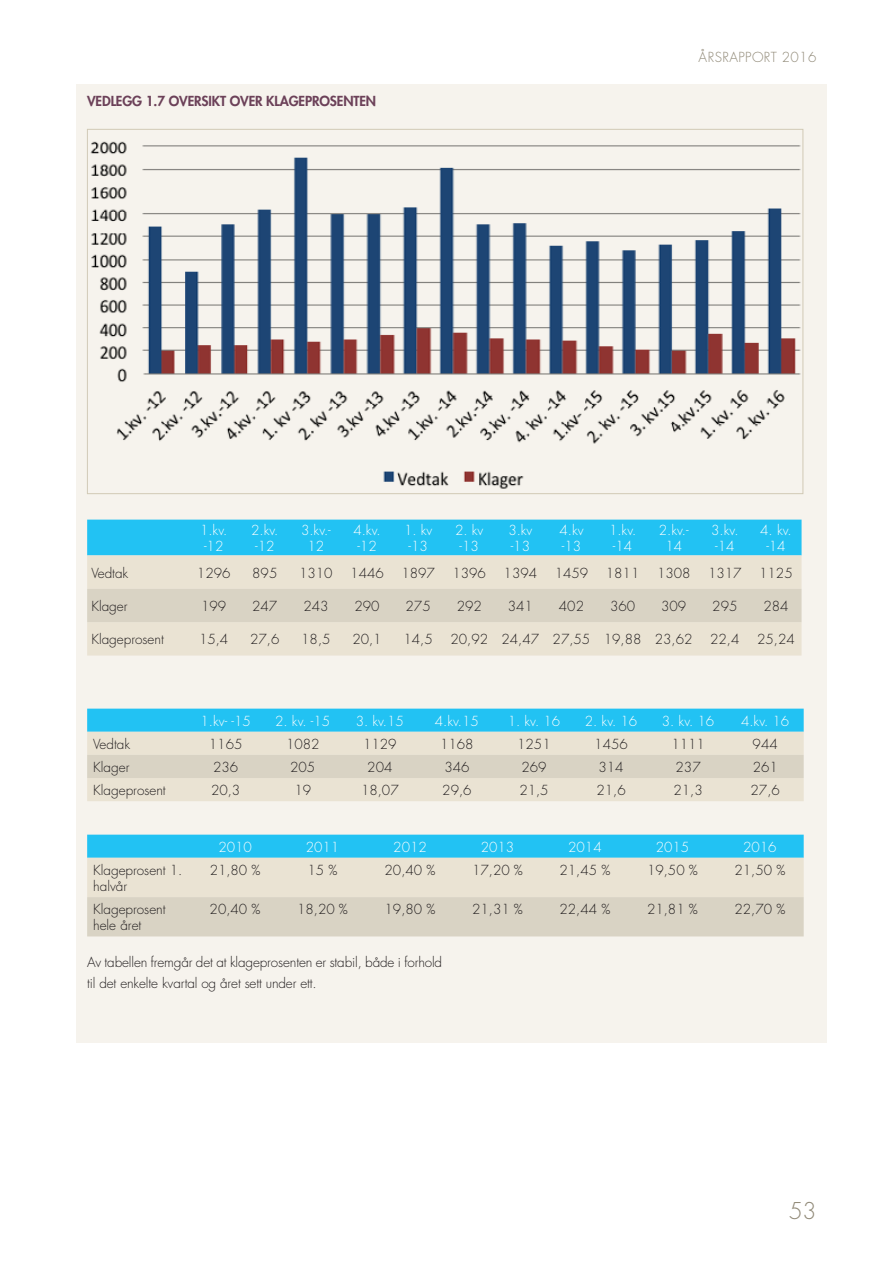
<style>
.page{position:relative;width:893px;height:1263px;background:#fff}
.page>*{position:absolute;margin:0;border:0;box-sizing:border-box;transform-origin:0 0}
.t1{font:300 22.5px "Futura Std";color:#908977}
.t2{font:300 13.5px/16.2px "Futura Std";color:#231f20}
.t3{font:300 13.5px/16.2px "Futura Std";color:#fff}
.t4{font:800 13.5px "Futura Std";letter-spacing:-.01em;color:#6c4159}
.t5{font:300 13.5px "Futura Std";letter-spacing:.03em;color:#908977}
</style>
<div class="page">
<div style="left:77px;top:84px;width:750px;height:958px;background:#f6f3ed"></div>
<img style="left:90px;top:141px;width:711px;height:348px">
<div style="left:87px;top:520px;width:714px;height:35px;background:#22c2f3"></div>
<div style="left:87px;top:555px;width:714px;height:100px;background:#eae3d3"></div>
<div style="left:87px;top:589px;width:714px;height:33px;background:#d9d3c4"></div>
<div style="left:87px;top:709px;width:717px;height:23px;background:#22c2f3"></div>
<div style="left:87px;top:732px;width:717px;height:69px;background:#eae3d3"></div>
<div style="left:87px;top:755px;width:717px;height:23px;background:#d9d3c4"></div>
<svg style="left:87px;top:835px;width:717px;height:101px;background:#b6d5d4"></svg>
<p class="t4" style="left:87px;top:93px;width:290px">VEDLEGG 1.7 OVERSIKT OVER KLAGEPROSENTEN</p>
<p class="t5" style="left:699px;top:49px;width:119px">ÅRSRAPPORT 2016</p>
<p class="t3" style="left:200px;top:522px;width:29px">1.kv. -12</p>
<p class="t3" style="left:251px;top:522px;width:29px">2.kv. -12</p>
<p class="t3" style="left:301px;top:522px;width:31px;text-align:center">3.kv.-<br>12</p>
<p class="t3" style="left:353px;top:522px;width:29px">4.kv. -12</p>
<p class="t3" style="left:404px;top:522px;width:30px;text-align:center">1. kv -13</p>
<p class="t3" style="left:455px;top:522px;width:30px;text-align:center">2. kv -13</p>
<p class="t3" style="left:508px;top:522px;width:26px">3.kv -13</p>
<p class="t3" style="left:559px;top:522px;width:26px">4.kv -13</p>
<p class="t3" style="left:609px;top:522px;width:29px">1.kv. -14</p>
<p class="t3" style="left:659px;top:522px;width:31px;text-align:center">2.kv.-<br>14</p>
<p class="t3" style="left:711px;top:522px;width:29px">3.kv. -14</p>
<p class="t3" style="left:760px;top:522px;width:33px;text-align:center">4. kv. -14</p>
<p class="t2" style="left:91px;top:565px;width:39px">Vedtak</p>
<p class="t2" style="left:197px;top:565px;width:35px">1296</p>
<p class="t2" style="left:252px;top:565px;width:27px">895</p>
<p class="t2" style="left:299px;top:565px;width:35px">1310</p>
<p class="t2" style="left:350px;top:565px;width:35px">1446</p>
<p class="t2" style="left:401px;top:565px;width:35px">1897</p>
<p class="t2" style="left:453px;top:565px;width:35px">1396</p>
<p class="t2" style="left:504px;top:565px;width:35px">1394</p>
<p class="t2" style="left:555px;top:565px;width:35px">1459</p>
<p class="t2" style="left:606px;top:565px;width:35px">1811</p>
<p class="t2" style="left:657px;top:565px;width:35px">1308</p>
<p class="t2" style="left:708px;top:565px;width:35px">1317</p>
<p class="t2" style="left:759px;top:565px;width:35px">1125</p>
<p class="t2" style="left:91px;top:598px;width:38px">Klager</p>
<p class="t2" style="left:201px;top:598px;width:27px">199</p>
<p class="t2" style="left:252px;top:598px;width:27px">247</p>
<p class="t2" style="left:303px;top:598px;width:27px">243</p>
<p class="t2" style="left:354px;top:598px;width:27px">290</p>
<p class="t2" style="left:406px;top:598px;width:27px">275</p>
<p class="t2" style="left:457px;top:598px;width:27px">292</p>
<p class="t2" style="left:508px;top:598px;width:27px">341</p>
<p class="t2" style="left:559px;top:598px;width:27px">402</p>
<p class="t2" style="left:610px;top:598px;width:27px">360</p>
<p class="t2" style="left:661px;top:598px;width:27px">309</p>
<p class="t2" style="left:712px;top:598px;width:27px">295</p>
<p class="t2" style="left:763px;top:598px;width:27px">284</p>
<p class="t2" style="left:91px;top:632px;width:74px">Klageprosent</p>
<p class="t2" style="left:199px;top:632px;width:31px">15,4</p>
<p class="t2" style="left:250px;top:632px;width:31px">27,6</p>
<p class="t2" style="left:301px;top:632px;width:31px">18,5</p>
<p class="t2" style="left:352px;top:632px;width:31px">20,1</p>
<p class="t2" style="left:403px;top:632px;width:31px">14,5</p>
<p class="t2" style="left:450px;top:632px;width:244px">20,92 24,47 27,55 19,88 23,62</p>
<p class="t2" style="left:710px;top:632px;width:31px">22,4</p>
<p class="t2" style="left:757px;top:632px;width:39px">25,24</p>
<p class="t3" style="left:201px;top:713px;width:52px">1.kv- -15</p>
<p class="t3" style="left:275px;top:713px;width:56px">2. kv. -15</p>
<p class="t3" style="left:356px;top:713px;width:50px">3. kv.15</p>
<p class="t3" style="left:435px;top:713px;width:46px">4.kv.15</p>
<p class="t3" style="left:508px;top:713px;width:54px">1. kv. 16</p>
<p class="t3" style="left:585px;top:713px;width:54px">2. kv. 16</p>
<p class="t3" style="left:662px;top:713px;width:54px">3. kv. 16</p>
<p class="t3" style="left:741px;top:713px;width:50px">4.kv. 16</p>
<p class="t2" style="left:93px;top:736px;width:39px">Vedtak</p>
<p class="t2" style="left:209px;top:736px;width:35px">1165</p>
<p class="t2" style="left:286px;top:736px;width:35px">1082</p>
<p class="t2" style="left:363px;top:736px;width:35px">1129</p>
<p class="t2" style="left:440px;top:736px;width:35px">1168</p>
<p class="t2" style="left:517px;top:736px;width:35px">1251</p>
<p class="t2" style="left:594px;top:736px;width:35px">1456</p>
<p class="t2" style="left:671px;top:736px;width:35px">1111</p>
<p class="t2" style="left:753px;top:736px;width:27px">944</p>
<p class="t2" style="left:93px;top:759px;width:38px">Klager</p>
<p class="t2" style="left:213px;top:759px;width:27px">236</p>
<p class="t2" style="left:290px;top:759px;width:27px">205</p>
<p class="t2" style="left:367px;top:759px;width:27px">204</p>
<p class="t2" style="left:444px;top:759px;width:27px">346</p>
<p class="t2" style="left:521px;top:759px;width:27px">269</p>
<p class="t2" style="left:598px;top:759px;width:27px">314</p>
<p class="t2" style="left:676px;top:759px;width:27px">237</p>
<p class="t2" style="left:753px;top:759px;width:27px">261</p>
<p class="t2" style="left:93px;top:782px;width:74px">Klageprosent</p>
<p class="t2" style="left:211px;top:782px;width:31px">20,3</p>
<p class="t2" style="left:294px;top:782px;width:18px">19</p>
<p class="t2" style="left:361px;top:782px;width:39px">18,07</p>
<p class="t2" style="left:442px;top:782px;width:31px">29,6</p>
<p class="t2" style="left:519px;top:782px;width:31px">21,5</p>
<p class="t2" style="left:596px;top:782px;width:31px">21,6</p>
<p class="t2" style="left:673px;top:782px;width:31px">21,3</p>
<p class="t2" style="left:751px;top:782px;width:31px">27,6</p>
<p class="t3" style="left:218px;top:839px;width:35px">2010</p>
<p class="t3" style="left:306px;top:839px;width:35px">2011</p>
<p class="t3" style="left:393px;top:839px;width:35px">2012</p>
<p class="t3" style="left:481px;top:839px;width:35px">2013</p>
<p class="t3" style="left:568px;top:839px;width:35px">2014</p>
<p class="t3" style="left:656px;top:839px;width:35px">2015</p>
<p class="t3" style="left:743px;top:839px;width:35px">2016</p>
<p class="t2" style="left:93px;top:862px;width:91px">Klageprosent 1. halvår</p>
<p class="t2" style="left:210px;top:862px;width:52px">21,80 %</p>
<p class="t2" style="left:308px;top:862px;width:31px">15 %</p>
<p class="t2" style="left:385px;top:862px;width:52px">20,40 %</p>
<p class="t2" style="left:472px;top:862px;width:52px">17,20 %</p>
<p class="t2" style="left:560px;top:862px;width:52px">21,45 %</p>
<p class="t2" style="left:647px;top:862px;width:52px">19,50 %</p>
<p class="t2" style="left:734px;top:862px;width:52px">21,50 %</p>
<p class="t2" style="left:93px;top:902px;width:74px">Klageprosent hele året</p>
<p class="t2" style="left:210px;top:902px;width:52px">20,40 %</p>
<p class="t2" style="left:297px;top:902px;width:52px">18,20 %</p>
<p class="t2" style="left:385px;top:902px;width:52px">19,80 %</p>
<p class="t2" style="left:472px;top:902px;width:52px">21,31 %</p>
<p class="t2" style="left:560px;top:902px;width:52px">22,44 %</p>
<p class="t2" style="left:647px;top:902px;width:52px">21,81 %</p>
<p class="t2" style="left:734px;top:902px;width:52px">22,70 %</p>
<p class="t2" style="left:87px;top:952px;width:357px;line-height:21px">Av tabellen fremgår det at klageprosenten er stabil, både i forhold til det enkelte kvartal og året sett under ett.</p>
<h1 class="t1" style="left:789px;top:1197px;width:29px">53</h1>
</div>
